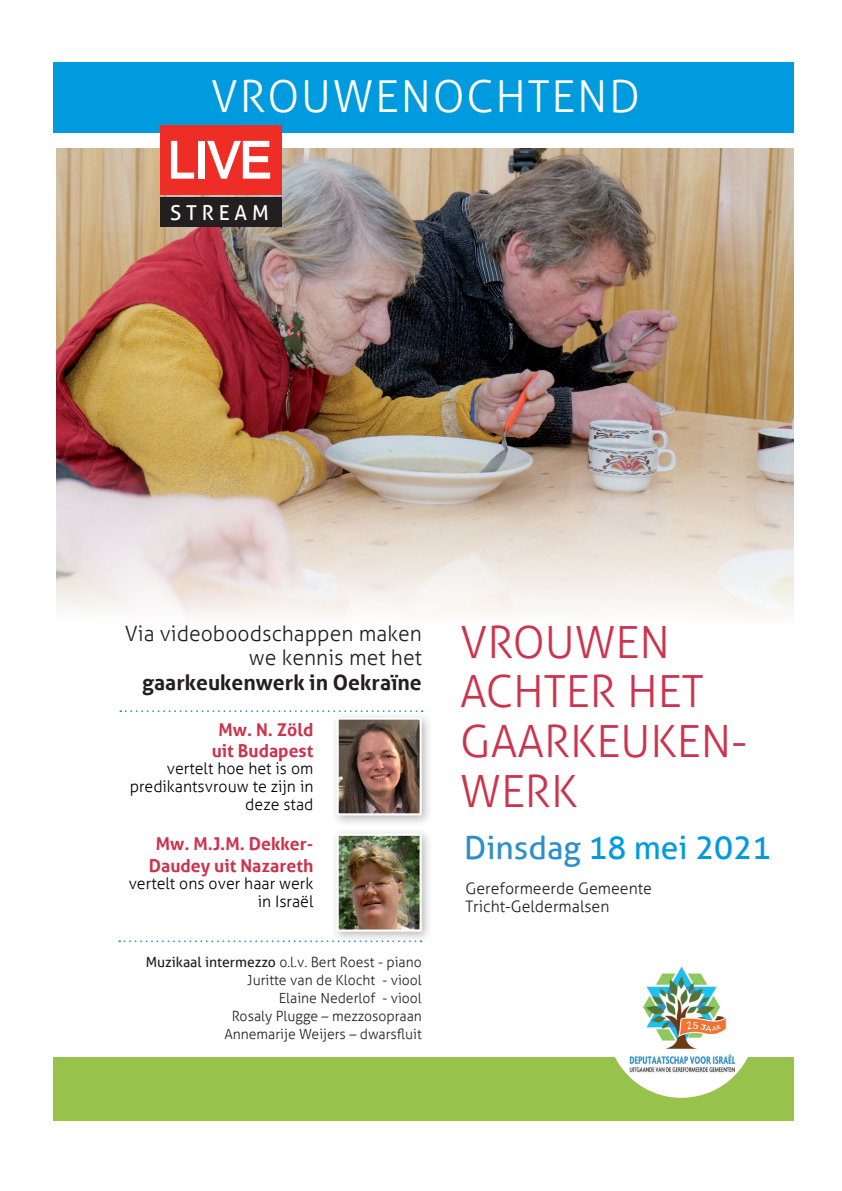
<style>
.page{position:relative;width:842px;height:1191px;background:#fff}
.page>*{position:absolute;margin:0;border:0;box-sizing:border-box;transform-origin:0 0}
.t1{font:300 44.4px/49.6px "Aller";color:#cc344d}
.t2{font:300 44px "Aller";letter-spacing:.04em;color:#fff}
.t3{font:31.8px "Aller";color:#009bde}
.t4{font:300 21.2px/24.8px "Aller";color:#231f20;text-align:right}
.t5{font:700 21.2px "Aller";color:#231f20}
.t6{font:20.6px "Aller";letter-spacing:.23em;color:#fff}
.t7{font:700 17.6px/21.2px "Aller";color:#cc344d;text-align:center}
.t8{font:300 15.8px/17.6px "Aller";color:#020000;text-align:right}
.t9{font:300 15.8px/17.6px "Aller";color:#231f20}
.t10{font:300 14px/18px "Aller";color:#231f20;text-align:right}
.s1{font-weight:400}
.s2{color:#2b8ecd}
</style>
<div class="page">
<img style="left:56px;top:149px;width:737px;height:468px">
<div style="left:54px;top:62px;width:740px;height:70px;background:#009bde"></div>
<div style="left:54px;top:1057px;width:740px;height:64px;background:#97c24c"></div>
<div style="left:331px;top:712px;width:102px;height:115px;background:#231f20;opacity:.3"></div>
<img style="left:340px;top:720px;width:79px;height:92px">
<div style="left:337px;top:717px;width:85px;height:98px;border:2px solid #fff"></div>
<div style="left:331px;top:828px;width:102px;height:115px;background:#231f20;opacity:.3"></div>
<img style="left:340px;top:836px;width:79px;height:92px">
<div style="left:337px;top:833px;width:85px;height:98px;border:2px solid #fff"></div>
<div style="left:160px;top:125px;width:121px;height:70px;background:#ee2d27"></div>
<svg style="left:171px;top:141px;width:23px;height:38px"></svg>
<div style="left:198px;top:141px;width:7px;height:38px;background:#fff"></div>
<svg style="left:207px;top:141px;width:63px;height:38px"></svg>
<div style="left:160px;top:198px;width:121px;height:29px;background:#231f20"></div>
<svg style="left:119px;top:940px;width:302px;height:2px"></svg>
<svg style="left:120px;top:710px;width:303px;height:2px"></svg>
<div style="left:607px;top:948px;width:149px;height:149px;background:#fff;border-radius:50%"></div>
<img style="left:629px;top:967px;width:106px;height:106px">
<h2 class="t2" style="left:211px;top:70px;width:430px">VROUWENOCHTEND</h2>
<h3 class="t6" style="left:170px;top:200px;width:100px">STREAM</h3>
<h3 class="t4" style="left:125px;top:621px;width:298px">Via videoboodschappen maken we kennis met het</h3>
<h3 class="t5" style="left:142px;top:669px;width:281px">gaarkeukenwerk in Oekraïne</h3>
<p class="t7" style="left:212px;top:718px;width:103px">Mw. N. Zöld uit Budapest</p>
<p class="t8" style="left:130px;top:760px;width:185px">vertelt hoe het is om predikantsvrouw te zijn in deze stad</p>
<p class="t7" style="left:149px;top:833px;width:166px">Mw. M.J.M. Dekker-<br>Daudey uit Nazareth</p>
<p class="t8" style="left:129px;top:874px;width:186px">vertelt ons over haar werk in Israël</p>
<p class="t10" style="left:146px;top:952px;width:278px"><span class="s1">Muzikaal intermezzo</span> o.l.v. Bert Roest - piano<br>Juritte van de Klocht - viool<br>Elaine Nederlof - viool<br>Rosaly Plugge – mezzosopraan<br>Annemarije Weijers – dwarsfluit</p>
<h1 class="t1" style="left:460px;top:617px;width:288px">VROUWEN<br>ACHTER HET<br>GAARKEUKEN-<br>WERK</h1>
<h3 class="t3" style="left:464px;top:828px;width:309px"><span class="s2">Dinsdag</span> 18 mei 2021</h3>
<p class="t9" style="left:465px;top:879px;width:188px">Gereformeerde Gemeente<br>Tricht-Geldermalsen</p>
</div>
